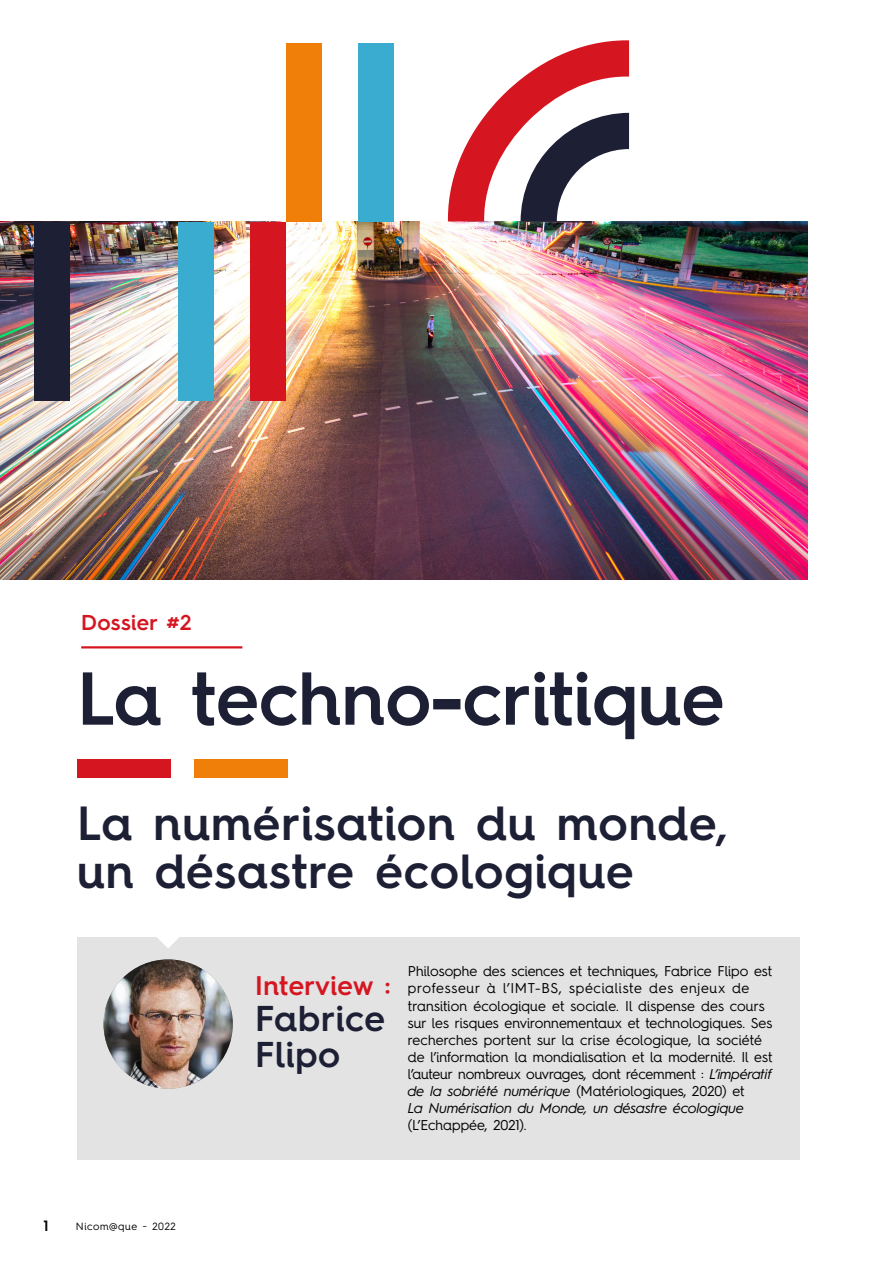
<style>
.page{position:relative;width:893px;height:1263px;background:#fff}
.page>*{position:absolute;margin:0;border:0;box-sizing:border-box;transform-origin:0 0}
.t1{font:600 75px "Hurme Geometric Sans 4";color:#1d1f34}
.t2{font:600 48px "Hurme Geometric Sans 4";letter-spacing:.02em;color:#1d1f34}
.t3{font:600 36px "Hurme Geometric Sans 4";letter-spacing:.02em;color:#1d1f34}
.t4{font:600 27px "Hurme Geometric Sans 4";letter-spacing:.015em;color:#d51621}
.t5{font:600 21.6px "Hurme Geometric Sans 4";letter-spacing:.02em;color:#d51621}
.t6{font:600 15px "Hurme Geometric Sans 4";color:#000}
.t7{font:14.25px/17.1px "Hurme Geometric Sans 4";color:#000}
.t8{font:italic 14.25px/17.1px "Hurme Geometric Sans 1";color:#000;text-align:justify}
.t9{font:10.5px "Hurme Geometric Sans 4";letter-spacing:.06em;color:#000}
.s1{font-family:"Hurme Geometric Sans 1";font-style:italic}
.s2{font-family:"Hurme Geometric Sans 4";font-style:normal}
</style>
<div class="page">
<img style="left:0;top:221px;width:808px;height:358px">
<div style="left:77px;top:759px;width:94px;height:18px;background:#d51621"></div>
<div style="left:194px;top:759px;width:94px;height:18px;background:#f07f09"></div>
<div style="left:34px;top:222px;width:36px;height:179px;background:#1d1f34"></div>
<div style="left:286px;top:43px;width:36px;height:179px;background:#f07f09"></div>
<div style="left:178px;top:222px;width:36px;height:179px;background:#39acd0"></div>
<div style="left:250px;top:222px;width:36px;height:179px;background:#d51621"></div>
<div style="left:358px;top:43px;width:36px;height:179px;background:#39acd0"></div>
<svg style="left:448px;top:40px;width:181px;height:181px"></svg>
<div style="left:77px;top:937px;width:722px;height:223px;background:#e3e3e3"></div>
<svg style="left:157px;top:937px;width:22px;height:11px"></svg>
<img style="left:104px;top:959px;width:129px;height:130px;border-radius:65px">
<hr style="left:81px;top:646px;width:161px;height:2px;background:#d51621">
<p class="t5" style="left:81px;top:607px;width:112px">Dossier #2</p>
<p class="t1" style="left:77px;top:646px;width:649px">La techno-critique</p>
<p class="t2" style="left:77px;top:790px;width:652px">La numérisation du monde,</p>
<p class="t2" style="left:77px;top:838px;width:558px">un désastre écologique</p>
<p class="t6" style="left:43px;top:1215px;width:7px">1</p>
<p class="t9" style="left:76px;top:1219px;width:101px">Nicom@que - 2022</p>
<p class="t4" style="left:255px;top:966px;width:137px">Interview :</p>
<p class="t3" style="left:255px;top:993px;width:132px">Fabrice</p>
<p class="t3" style="left:255px;top:1029px;width:87px">Flipo</p>
<p class="t7" style="left:408px;top:962px;width:366px">Philosophe des sciences et techniques, Fabrice Flipo est professeur à l’IMT-BS, spécialiste des enjeux de</p>
<p class="t7" style="left:408px;top:996px;width:366px">transition écologique et sociale. Il dispense des cours sur les risques environnementaux et technologiques. Ses</p>
<p class="t7" style="left:408px;top:1031px;width:366px">recherches portent sur la crise écologique, la société de l’information la mondialisation et la modernité. Il est l’auteur nombreux ouvrages, dont récemment : <span class="s1">L’impératif</span></p>
<p class="t8" style="left:408px;top:1081px;width:338px">de la sobriété numérique <span class="s2">(Matériologiques, 2020) et </span>La Numérisation du Monde, un désastre écologique <span class="s2">(L’Echappée, 2021).</span></p>
</div>
